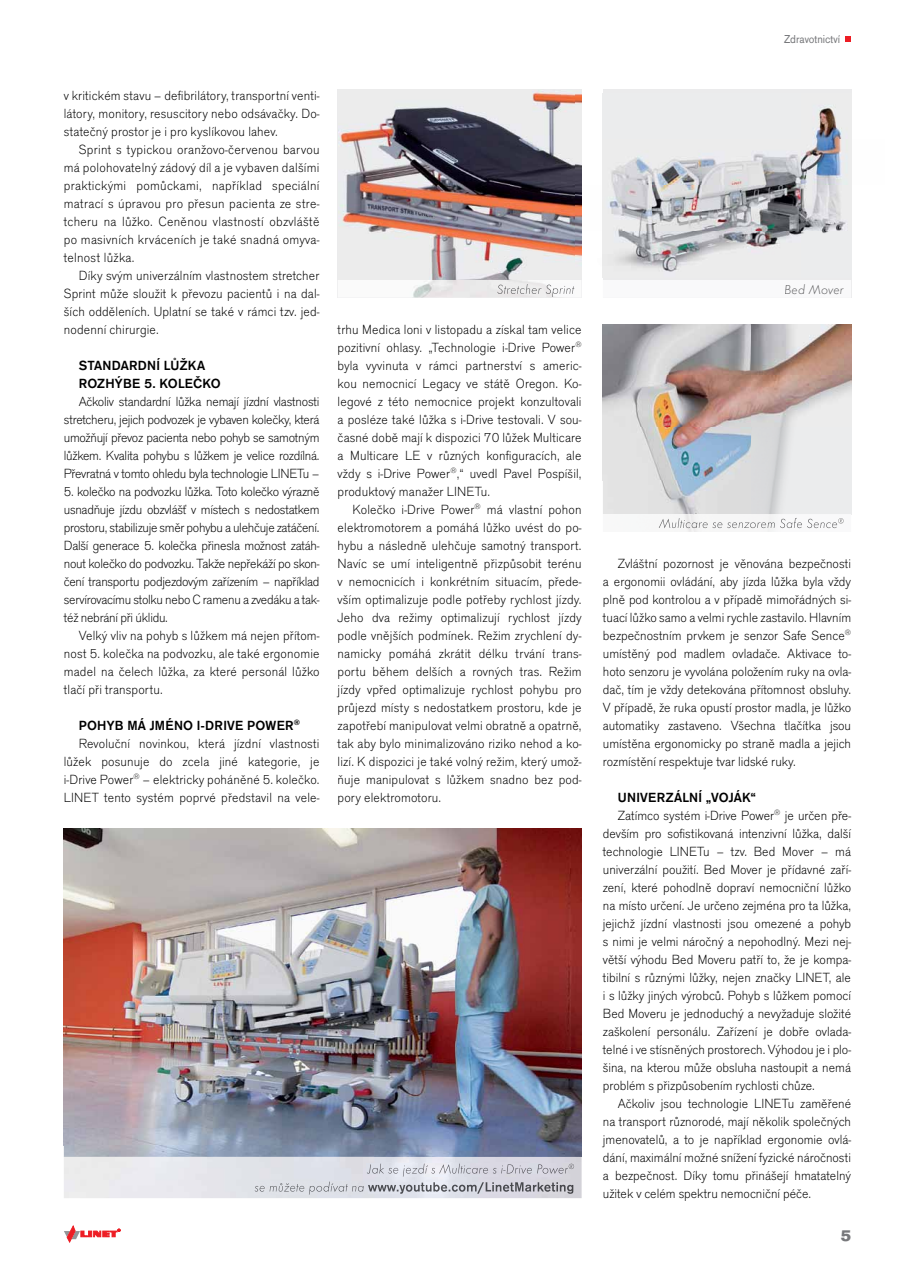
<style>
.page{position:relative;width:915px;height:1276px;background:#fff}
.page>*{position:absolute;margin:0;border:0;box-sizing:border-box;transform-origin:0 0}
.t1{font:900 16.5px "Accius TOT";color:#77787b}
.t2{font:300 13.8px/18px "Accius TOT";color:#000;text-align:justify}
.t3{font:500 13.8px/18px "Accius TOT";letter-spacing:.02em;color:#000}
.t4{font:13.5px "Futura TOT Ligh Obli";letter-spacing:.01em;color:#555557}
.t5{font:12px "Accius TOT";color:#77787b;scale:.9 1}
</style>
<div class="page">
<svg style="left:64px;top:1226px;width:56px;height:16px"></svg>
<svg style="left:845px;top:36px;width:5px;height:6px"></svg>
<img style="left:338px;top:90px;width:243px;height:190px">
<img style="left:64px;top:829px;width:310px;height:328px">
<img style="left:374px;top:829px;width:207px;height:328px">
<div style="left:602px;top:89px;width:248px;height:209px;background:#ebebec"></div>
<img style="left:575px;top:94px;width:277px;height:184px">
<svg style="left:64px;top:1157px;width:517px;height:41px;background:#e0e0e7"></svg>
<img style="left:254px;top:1181px;width:110px;height:13px">
<img style="left:368px;top:1182px;width:205px;height:11px">
<div style="left:602px;top:280px;width:248px;height:18px;background:#f9f9fa"></div>
<div style="left:784px;top:284px;width:59px;height:10px;background:#f9f9fa"></div>
<svg style="left:337px;top:280px;width:244px;height:18px"></svg>
<img style="left:497px;top:284px;width:77px;height:13px">
<img style="left:602px;top:324px;width:248px;height:156px">
<img style="left:602px;top:480px;width:149px;height:34px">
<svg style="left:658px;top:514px;width:186px;height:18px"></svg>
<p class="t2" style="left:64px;top:86px;width:257px">v kritickém stavu – defibrilátory, transportní venti&shy;látory, monitory, resuscitory nebo odsávačky. Do&shy;statečný prostor je i pro kyslíkovou lahev.</p>
<p class="t2" style="left:64px;top:140px;width:257px;text-indent:15px">sprint s typickou oranžovo-červenou barvou má polohovatelný zádový díl a je vybaven dalšími praktickými pomůckami, například speciální matrací s úpravou pro přesun pacienta ze stre&shy;tcheru na lůžko. Ceněnou vlastností obzvláště po masivních krváceních je také snadná omyva&shy;telnost lůžka.</p>
<p class="t2" style="left:64px;top:266px;width:257px;text-indent:15px">Díky svým univerzálním vlastnostem stretcher sprint může sloužit k převozu pacientů i na dal&shy;ších odděleních. Uplatní se také v rámci tzv. jed&shy;nodenní chirurgie.</p>
<p class="t3" style="left:79px;top:356px;width:144px">STANDARDNÍ LŮŽKA<br>ROZHÝBE 5. KOLEČKO</p>
<p class="t2" style="left:64px;top:392px;width:257px;text-indent:15px">ačkoliv standardní lůžka nemají jízdní vlastnosti stretcheru, jejich podvozek je vybaven kolečky, která umožňují převoz pacienta nebo pohyb se samotným lůžkem. Kvalita pohybu s lůžkem je velice rozdílná.<br>Převratná v tomto ohledu byla technologie LINETu –</p>
<p class="t2" style="left:64px;top:482px;width:257px">5. kolečko na podvozku lůžka. Toto kolečko výrazně usnadňuje jízdu obzvlášť v místech s nedostatkem prostoru, stabilizuje směr pohybu a ulehčuje zatáčení.<br>Další generace 5. kolečka přinesla možnost zatáh&shy;nout kolečko do podvozku. Takže nepřekáží po skon&shy;čení transportu podjezdovým zařízením – například servírovacímu stolku nebo C ramenu a zvedáku a tak&shy;též nebrání při úklidu.</p>
<p class="t2" style="left:64px;top:626px;width:257px;text-indent:15px">Velký vliv na pohyb s lůžkem má nejen přítom&shy;nost 5. kolečka na podvozku, ale také ergonomie madel na čelech lůžka, za které personál lůžko tlačí při transportu.</p>
<p class="t3" style="left:79px;top:716px;width:223px">POHYB MÁ JMÉNO I-DRIVE POWER<sup>®</sup></p>
<p class="t2" style="left:79px;top:734px;width:242px">Revoluční novinkou, která jízdní vlastnosti</p>
<p class="t2" style="left:64px;top:752px;width:257px">lůžek posunuje do zcela jiné kategorie, je</p>
<p class="t2" style="left:64px;top:770px;width:257px">i-Drive Power<sup>®</sup> – elektricky poháněné 5. kolečko.</p>
<p class="t2" style="left:64px;top:788px;width:257px">LINET tento systém poprvé představil na vele-</p>
<p class="t2" style="left:337px;top:320px;width:245px">trhu Medica loni v listopadu a získal tam velice pozitivní ohlasy. „Technologie i-Drive Power<sup>® </sup>byla vyvinuta v rámci partnerství s americ&shy;kou nemocnicí Legacy ve státě Oregon. Ko&shy;legové z této nemocnice projekt konzultovali a posléze také lůžka s i-Drive testovali. V sou&shy;časné době mají k dispozici 70 lůžek Multicare a Multicare LE v různých konfiguracích, ale vždy s i-Drive Power<sup>®</sup>,“ uvedl Pavel Pospíšil, produktový manažer LINETu.</p>
<p class="t2" style="left:337px;top:500px;width:245px;text-indent:15px">Kolečko i-Drive Power<sup>®</sup> má vlastní pohon elektromotorem a pomáhá lůžko uvést do po&shy;hybu a následně ulehčuje samotný transport.<br>Navíc se umí inteligentně přizpůsobit terénu v nemocnicích i konkrétním situacím, přede&shy;vším optimalizuje podle potřeby rychlost jízdy.<br>Jeho dva režimy optimalizují rychlost jízdy podle vnějších podmínek. Režim zrychlení dy&shy;namicky pomáhá zkrátit délku trvání trans&shy;portu během delších a rovných tras. Režim jízdy vpřed optimalizuje rychlost pohybu pro průjezd místy s nedostatkem prostoru, kde je zapotřebí manipulovat velmi obratně a opatrně, tak aby bylo minimalizováno riziko nehod a ko&shy;lizí. K dispozici je také volný režim, který umož&shy;ňuje manipulovat s lůžkem snadno bez pod&shy;pory elektromotoru.</p>
<p class="t5" style="left:783px;top:32px;width:64px">Zdravotnictví</p>
<p class="t4" style="left:784px;top:282px;width:61px">Bed Mover</p>
<p class="t2" style="left:602px;top:554px;width:250px;text-indent:15px">Zvláštní pozornost je věnována bezpečnosti a ergonomii ovládání, aby jízda lůžka byla vždy plně pod kontrolou a v případě mimořádných si&shy;tuací lůžko samo a velmi rychle zastavilo. hlavním bezpečnostním prvkem je senzor safe sence<sup>® </sup>umístěný pod madlem ovladače. aktivace to&shy;hoto senzoru je vyvolána položením ruky na ovla&shy;dač, tím je vždy detekována přítomnost obsluhy.<br>V případě, že ruka opustí prostor madla, je lůžko automatiky zastaveno. Všechna tlačítka jsou umístěna ergonomicky po straně madla a jejich rozmístění respektuje tvar lidské ruky.</p>
<p class="t3" style="left:617px;top:788px;width:140px">UNIVERZÁLNÍ „VOJÁK“</p>
<p class="t2" style="left:617px;top:806px;width:235px">Zatímco systém i-Drive Power<sup>®</sup> je určen pře-</p>
<p class="t2" style="left:602px;top:824px;width:250px">devším pro sofistikovaná intenzivní lůžka, další</p>
<p class="t2" style="left:602px;top:842px;width:249px">technologie LINETu – tzv. bed Mover – má</p>
<p class="t2" style="left:602px;top:860px;width:249px">univerzální použití. bed Mover je přídavné zaří-</p>
<p class="t2" style="left:602px;top:878px;width:250px">zení, které pohodlně dopraví nemocniční lůžko</p>
<p class="t2" style="left:602px;top:896px;width:250px">na místo určení. Je určeno zejména pro ta lůžka,</p>
<p class="t2" style="left:602px;top:914px;width:250px">jejichž jízdní vlastnosti jsou omezené a pohyb</p>
<p class="t2" style="left:602px;top:932px;width:250px">s nimi je velmi náročný a nepohodlný. Mezi nej-</p>
<p class="t2" style="left:602px;top:950px;width:250px">větší výhodu bed Moveru patří to, že je kompa-</p>
<p class="t2" style="left:602px;top:968px;width:250px">tibilní s různými lůžky, nejen značky LINET, ale</p>
<p class="t2" style="left:602px;top:986px;width:250px">i s lůžky jiných výrobců. Pohyb s lůžkem pomocí</p>
<p class="t2" style="left:602px;top:1004px;width:250px">bed Moveru je jednoduchý a nevyžaduje složité</p>
<p class="t2" style="left:602px;top:1022px;width:250px">zaškolení personálu. Zařízení je dobře ovlada-</p>
<p class="t2" style="left:602px;top:1040px;width:249px">telné i ve stísněných prostorech. Výhodou je i plo-</p>
<p class="t2" style="left:602px;top:1058px;width:250px">šina, na kterou může obsluha nastoupit a nemá</p>
<p class="t2" style="left:602px;top:1076px;width:213px">problém s přizpůsobením rychlosti chůze.</p>
<p class="t2" style="left:617px;top:1094px;width:235px">ačkoliv jsou technologie LINETu zaměřené</p>
<p class="t2" style="left:602px;top:1112px;width:250px">na transport různorodé, mají několik společných</p>
<p class="t2" style="left:602px;top:1130px;width:249px">jmenovatelů, a to je například ergonomie ovlá-</p>
<p class="t2" style="left:602px;top:1148px;width:249px">dání, maximální možné snížení fyzické náročnosti</p>
<p class="t2" style="left:602px;top:1166px;width:250px">a bezpečnost. Díky tomu přinášejí hmatatelný</p>
<p class="t2" style="left:602px;top:1184px;width:210px">užitek v celém spektru nemocniční péče.</p>
<p class="t1" style="left:840px;top:1226px;width:12px">5</p>
</div>
